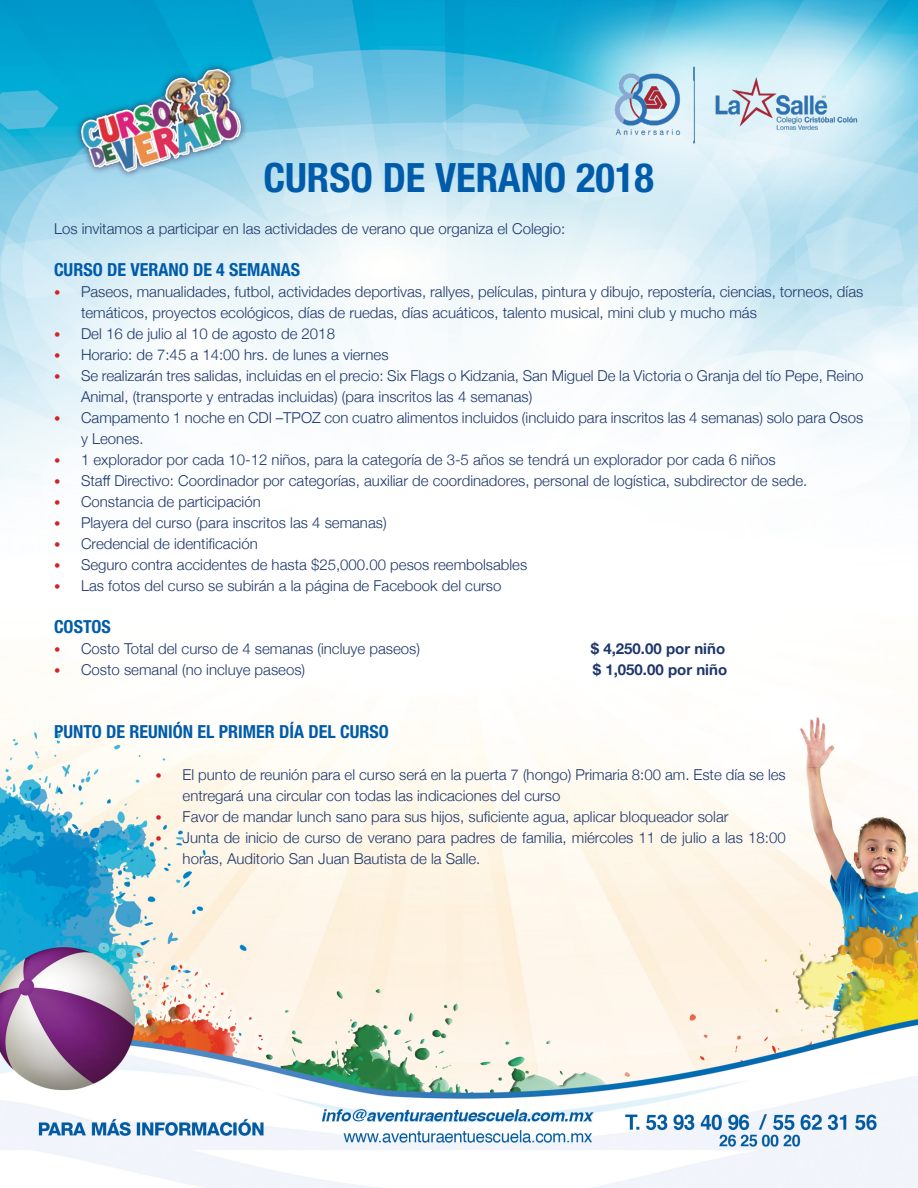
<style>
.page{position:relative;width:918px;height:1188px;background:#fff}
.page>*{position:absolute;margin:0;border:0;box-sizing:border-box;transform-origin:0 0}
.t1{font:700 condensed 40.5px "Helvetica Neue LT Pro";color:#005cab}
.t2{font:700 condensed 18px "Helvetica Neue LT Pro";color:#005cab}
.Paragraph_Style_1{font:300 15px/21px "Helvetica Neue";color:#1e376a}
.t3{font:700 15px "Helvetica Neue";color:#1e376a}
.s1{font-family:"Helvetica Neue LT Pro";font-size:12.75px;color:#d1232a}
</style>
<div class="page">
<img style="left:0;top:0;width:918px;height:1188px">
<img style="left:60px;top:54px;width:212px;height:143px">
<img style="left:585px;top:60px;width:302px;height:95px">
<p class="t1" style="left:263px;top:153px;width:392px">CURSO DE VERANO 2018</p>
<p class="Paragraph_Style_1" style="left:54px;top:217px;width:513px">Los invitamos a participar en las actividades de verano que organiza el Colegio:</p>
<p class="t2" style="left:54px;top:259px;width:248px">CURSO DE VERANO DE 4 SEMANAS</p>
<p class="Paragraph_Style_1" style="left:81px;top:280px;width:784px;text-indent:-27px"><span class="s1">•</span> Paseos, manualidades, futbol, actividades deportivas, rallyes, películas, pintura y dibujo, repostería, ciencias, torneos, días temáticos, proyectos ecológicos, días de ruedas, días acuáticos, talento musical, mini club y mucho más</p>
<p class="Paragraph_Style_1" style="left:54px;top:322px;width:283px"><span class="s1">•</span> Del 16 de julio al 10 de agosto de 2018</p>
<p class="Paragraph_Style_1" style="left:54px;top:343px;width:336px"><span class="s1">•</span> Horario: de 7:45 a 14:00 hrs. de lunes a viernes</p>
<p class="Paragraph_Style_1" style="left:81px;top:364px;width:784px;text-indent:-27px"><span class="s1">•</span> Se realizarán tres salidas, incluidas en el precio: Six Flags o Kidzania, San Miguel De la Victoria o Granja del tío Pepe, Reino<br>Animal, (transporte y entradas incluidas) (para inscritos las 4 semanas)</p>
<p class="Paragraph_Style_1" style="left:81px;top:406px;width:784px;text-indent:-27px"><span class="s1">•</span> Campamento 1 noche en CDI –TPOZ con cuatro alimentos incluidos (incluido para inscritos las 4 semanas) solo para Osos y Leones.</p>
<p class="Paragraph_Style_1" style="left:54px;top:448px;width:723px"><span class="s1">•</span> 1 explorador por cada 10-12 niños, para la categoría de 3-5 años se tendrá un explorador por cada 6 niños</p>
<p class="Paragraph_Style_1" style="left:54px;top:469px;width:755px"><span class="s1">•</span> Staff Directivo: Coordinador por categorías, auxiliar de coordinadores, personal de logística, subdirector de sede.</p>
<p class="Paragraph_Style_1" style="left:54px;top:490px;width:208px"><span class="s1">•</span> Constancia de participación</p>
<p class="Paragraph_Style_1" style="left:54px;top:511px;width:334px"><span class="s1">•</span> Playera del curso (para inscritos las 4 semanas)</p>
<p class="Paragraph_Style_1" style="left:54px;top:532px;width:205px"><span class="s1">•</span> Credencial de identificación</p>
<p class="Paragraph_Style_1" style="left:54px;top:553px;width:475px"><span class="s1">•</span> Seguro contra accidentes de hasta $25,000.00 pesos reembolsables</p>
<p class="Paragraph_Style_1" style="left:54px;top:574px;width:449px"><span class="s1">•</span> Las fotos del curso se subirán a la página de Facebook del curso</p>
<p class="t2" style="left:54px;top:616px;width:59px">COSTOS</p>
<p class="Paragraph_Style_1" style="left:54px;top:637px;width:367px"><span class="s1">•</span> Costo Total del curso de 4 semanas (incluye paseos)</p>
<p class="t3" style="left:591px;top:637px;width:136px">$ 4,250.00 por niño</p>
<p class="Paragraph_Style_1" style="left:54px;top:658px;width:253px"><span class="s1">•</span> Costo semanal (no incluye paseos)</p>
<p class="t3" style="left:593px;top:658px;width:136px">$ 1,050.00 por niño</p>
<p class="t2" style="left:54px;top:721px;width:336px">PUNTO DE REUNIÓN EL PRIMER DÍA DEL CURSO</p>
<p class="Paragraph_Style_1" style="left:183px;top:763px;width:605px;text-indent:-27px"><span class="s1">•</span> El punto de reunión para el curso será en la puerta 7 (hongo) Primaria 8:00 am. Este día se les entregará una circular con todas las indicaciones del curso</p>
<p class="Paragraph_Style_1" style="left:156px;top:805px;width:574px"><span class="s1">•</span> Favor de mandar lunch sano para sus hijos, suficiente agua, aplicar bloqueador solar</p>
<p class="Paragraph_Style_1" style="left:183px;top:826px;width:605px;text-indent:-27px"><span class="s1">•</span> Junta de inicio de curso de verano para padres de familia, miércoles 11 de julio a las 18:00 horas, Auditorio San Juan Bautista de la Salle.</p>
</div>
